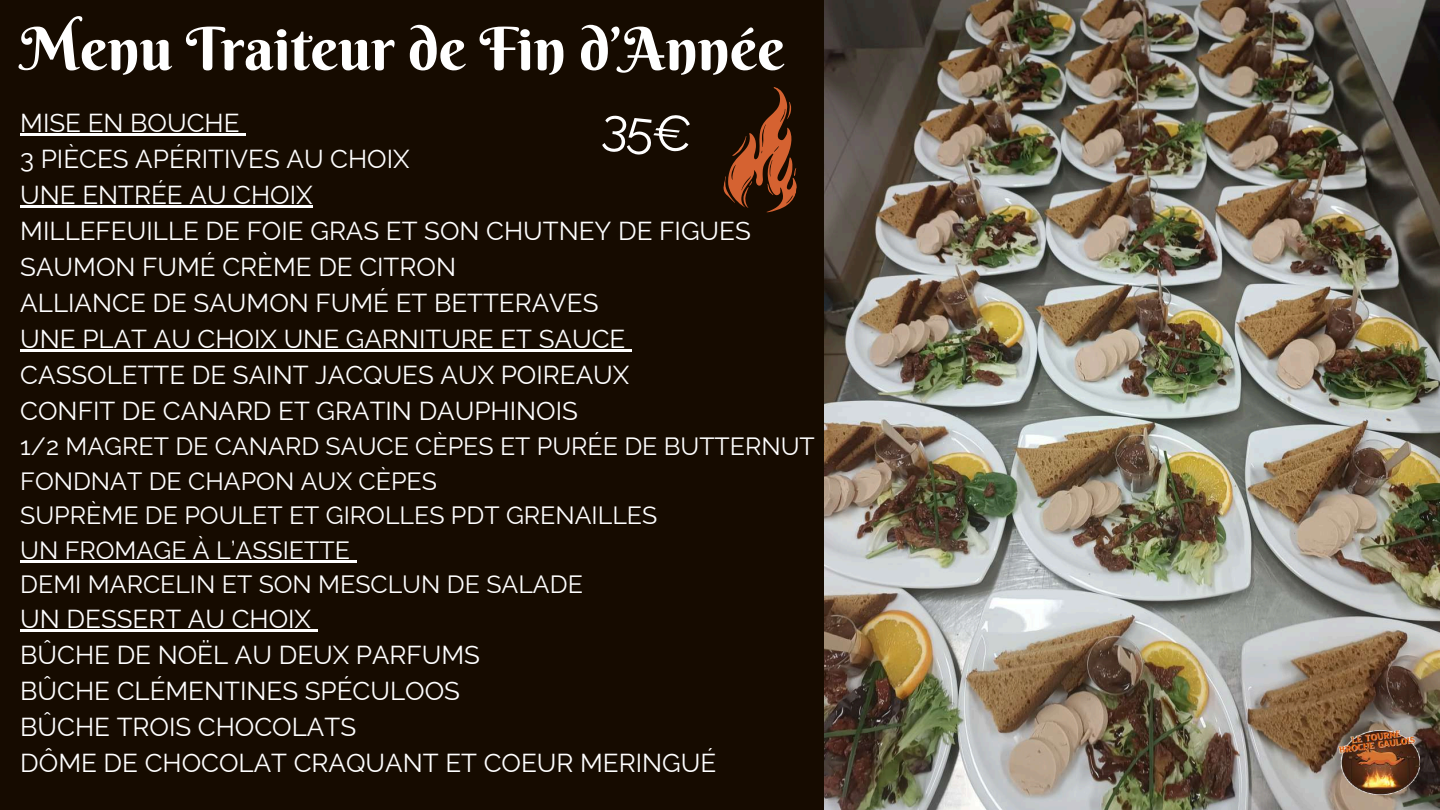
<style>
.page{position:relative;width:1440px;height:810px;background:#160b00}
.page>*{position:absolute;margin:0;border:0;box-sizing:border-box;transform-origin:0 0}
.t1{font:59.5px "Berkshire Swash";color:#fff}
.t2{font:26px/36px "Raleway";color:#fff}
.t3{font:25px/34.5px "Raleway";color:#fff}
</style>
<div class="page">
<img style="left:824px;top:0;width:616px;height:810px">
<img style="left:1339px;top:729px;width:81px;height:65px">
<svg style="left:723px;top:87px;width:74px;height:126px"></svg>
<hr style="left:20px;top:133px;width:220px;height:3px;background:#fff">
<svg style="left:240px;top:133px;width:6px;height:3px"></svg>
<hr style="left:20px;top:205px;width:293px;height:3px;background:#fff">
<hr style="left:20px;top:349px;width:605px;height:3px;background:#fff">
<svg style="left:625px;top:349px;width:7px;height:3px"></svg>
<hr style="left:20px;top:560px;width:330px;height:2px;background:#fff">
<svg style="left:350px;top:560px;width:6px;height:2px"></svg>
<hr style="left:20px;top:630px;width:291px;height:2px;background:#fff">
<svg style="left:311px;top:630px;width:7px;height:2px"></svg>
<h1 class="t1" style="left:20px;top:12px;width:766px">Menu Traiteur de Fin d’Année</h1>
<p class="t2" style="left:20px;top:105px;width:391px">MISE EN BOUCHE<br>3 PIÈCES APÉRITIVES AU CHOIX</p>
<p class="t2" style="left:20px;top:177px;width:732px">UNE ENTRÉE AU CHOIX<br>MILLEFEUILLE DE FOIE GRAS ET SON CHUTNEY DE FIGUES SAUMON FUMÉ CRÈME DE CITRON<br>ALLIANCE DE SAUMON FUMÉ ET BETTERAVES<br>UNE PLAT AU CHOIX UNE GARNITURE ET SAUCE CASSOLETTE DE SAINT JACQUES AUX POIREAUX<br>CONFIT DE CANARD ET GRATIN DAUPHINOIS</p>
<p class="t3" style="left:20px;top:429px;width:796px">1/2 MAGRET DE CANARD SAUCE CÈPES ET PURÉE DE BUTTERNUT FONDNAT DE CHAPON AUX CÈPES<br>SUPRÈME DE POULET ET GIROLLES PDT GRENAILLES<br>UN FROMAGE À L’ASSIETTE<br>DEMI MARCELIN ET SON MESCLUN DE SALADE</p>
<p class="t2" style="left:20px;top:601px;width:697px">UN DESSERT AU CHOIX<br>BÛCHE DE NOËL AU DEUX PARFUMS<br>BÛCHE CLÉMENTINES SPÉCULOOS<br>BÛCHE TROIS CHOCOLATS<br>DÔME DE CHOCOLAT CRAQUANT ET COEUR MERINGUÉ</p>
</div>
